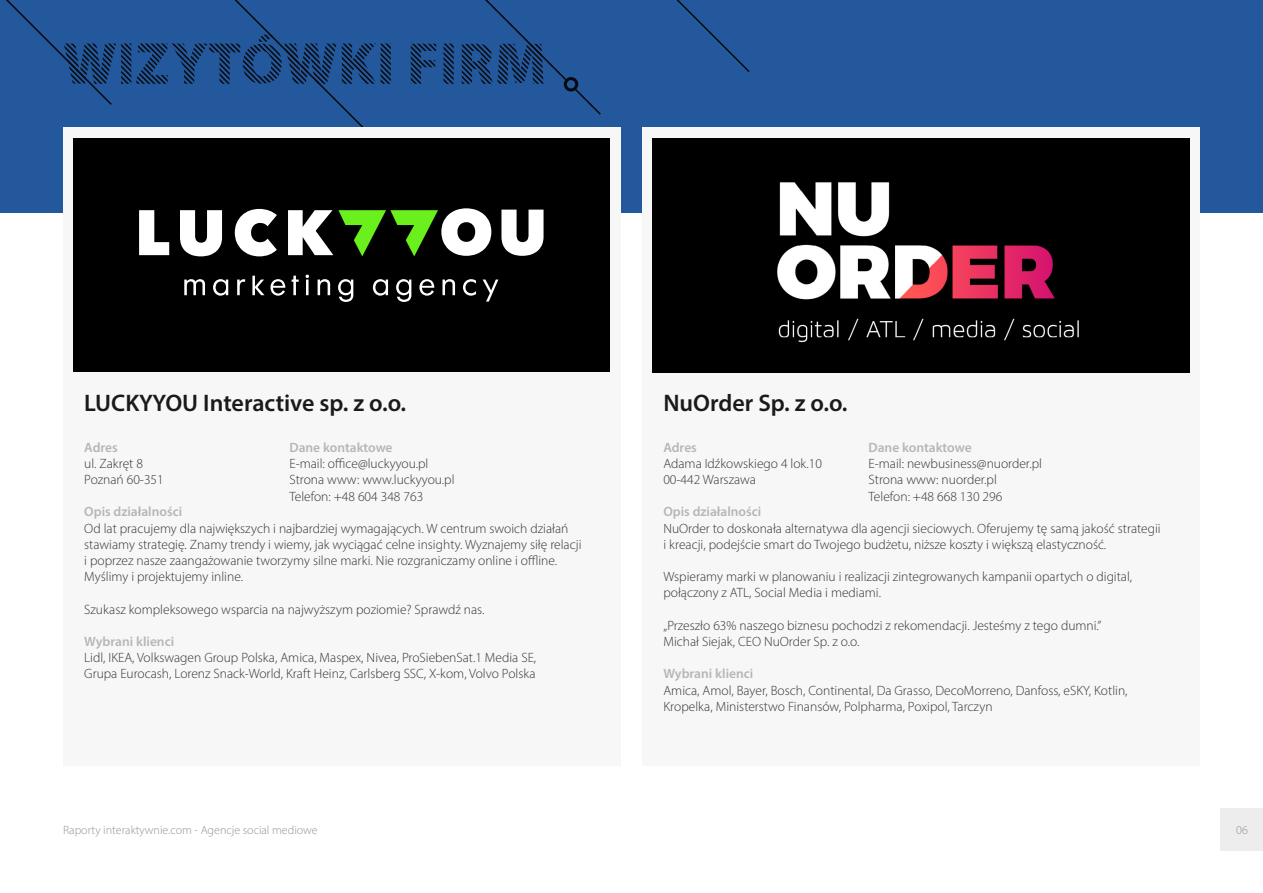
<style>
.page{position:relative;width:1263px;height:893px;background:#fff}
.page>*{position:absolute;margin:0;border:0;box-sizing:border-box;transform-origin:0 0}
.t1{font:600 24px "Myriad Pro";color:#1a1a1a}
.t2{font:300 13.5px/16.2px "Myriad Pro";color:#333}
.t3{font:600 13.5px "Myriad Pro";color:#b6b6b6}
.t4{font:300 12px "Myriad Pro";color:#929292}
</style>
<div class="page">
<div style="left:0;top:0;width:1263px;height:213px;background:#23589c"></div>
<svg style="left:63px;top:106px;width:329px;height:22px"></svg>
<svg style="left:676px;top:0;width:74px;height:72px"></svg>
<svg style="left:574px;top:87px;width:27px;height:28px"></svg>
<svg style="left:6px;top:0;width:537px;height:106px"></svg>
<div style="left:564px;top:77px;width:14px;height:14px;border:3px solid #08090a;border-radius:50%"></div>
<div style="left:63px;top:128px;width:558px;height:638px;background:#f7f7f7"></div>
<div style="left:642px;top:128px;width:558px;height:638px;background:#f7f7f7"></div>
<div style="left:1220px;top:809px;width:43px;height:42px;background:#ededed"></div>
<img style="left:653px;top:138px;width:536px;height:234px">
<div style="left:74px;top:138px;width:536px;height:234px;background:#000"></div>
<svg style="left:139px;top:210px;width:30px;height:45px"></svg>
<svg style="left:180px;top:210px;width:42px;height:46px"></svg>
<svg style="left:235px;top:209px;width:42px;height:47px"></svg>
<svg style="left:501px;top:210px;width:42px;height:46px"></svg>
<svg style="left:288px;top:208px;width:203px;height:48px"></svg>
<svg style="left:184px;top:279px;width:21px;height:16px"></svg>
<svg style="left:213px;top:279px;width:15px;height:17px"></svg>
<svg style="left:237px;top:279px;width:8px;height:16px"></svg>
<svg style="left:252px;top:276px;width:12px;height:19px"></svg>
<svg style="left:270px;top:279px;width:15px;height:17px"></svg>
<svg style="left:292px;top:276px;width:7px;height:19px"></svg>
<svg style="left:306px;top:275px;width:3px;height:20px"></svg>
<svg style="left:318px;top:279px;width:12px;height:16px"></svg>
<svg style="left:338px;top:279px;width:15px;height:23px"></svg>
<svg style="left:373px;top:279px;width:15px;height:17px"></svg>
<svg style="left:396px;top:279px;width:15px;height:23px"></svg>
<svg style="left:419px;top:279px;width:15px;height:17px"></svg>
<svg style="left:442px;top:279px;width:13px;height:16px"></svg>
<svg style="left:463px;top:279px;width:13px;height:17px"></svg>
<svg style="left:483px;top:280px;width:15px;height:22px"></svg>
<h1 class="t1" style="left:84px;top:388px;width:323px">LUCKYYOU Interactive sp. z o.o.</h1>
<p class="t3" style="left:84px;top:438px;width:35px">Adres</p>
<p class="t2" style="left:84px;top:455px;width:81px">ul. Zakręt 8<br>Poznań 60-351</p>
<p class="t3" style="left:84px;top:503px;width:99px">Opis działalności</p>
<p class="t2" style="left:84px;top:520px;width:499px">Od lat pracujemy dla największych i najbardziej wymagających. W centrum swoich działań stawiamy strategię. Znamy trendy i wiemy, jak wyciągać celne insighty. Wyznajemy siłę relacji i poprzez nasze zaangażowanie tworzymy silne marki. Nie rozgraniczamy online i offline.<br>Myślimy i projektujemy inline.</p>
<p class="t2" style="left:84px;top:601px;width:402px">Szukasz kompleksowego wsparcia na najwyższym poziomie? Sprawdź nas.</p>
<p class="t3" style="left:84px;top:633px;width:91px">Wybrani klienci</p>
<p class="t2" style="left:84px;top:649px;width:453px">Lidl, IKEA, Volkswagen Group Polska, Amica, Maspex, Nivea, ProSiebenSat.1 Media SE,<br>Grupa Eurocash, Lorenz Snack-World, Kraft Heinz, Carlsberg SSC, X-kom, Volvo Polska</p>
<p class="t3" style="left:289px;top:439px;width:105px">Dane kontaktowe</p>
<p class="t2" style="left:289px;top:456px;width:167px">E-mail: office@luckyyou.pl<br>Strona www: www.luckyyou.pl<br>Telefon: +48 604 348 763</p>
<h1 class="t1" style="left:663px;top:388px;width:186px">NuOrder Sp. z o.o.</h1>
<p class="t3" style="left:663px;top:438px;width:35px">Adres</p>
<p class="t2" style="left:663px;top:455px;width:160px">Adama Idźkowskiego 4 lok.10<br>00-442 Warszawa</p>
<p class="t3" style="left:663px;top:503px;width:99px">Opis działalności</p>
<p class="t2" style="left:663px;top:520px;width:499px">NuOrder to doskonała alternatywa dla agencji sieciowych. Oferujemy tę samą jakość strategii i kreacji, podejście smart do Twojego budżetu, niższe koszty i większą elastyczność.</p>
<p class="t2" style="left:663px;top:568px;width:470px">Wspieramy marki w planowaniu i realizacji zintegrowanych kampanii opartych o digital, połączony z ATL, Social Media i mediami.</p>
<p class="t2" style="left:663px;top:617px;width:440px">„Przeszło 63% naszego biznesu pochodzi z rekomendacji. Jesteśmy z tego dumni.”<br>Michał Siejak, CEO NuOrder Sp. z o.o.</p>
<p class="t3" style="left:663px;top:665px;width:91px">Wybrani klienci</p>
<p class="t2" style="left:663px;top:682px;width:466px">Amica, Amol, Bayer, Bosch, Continental, Da Grasso, DecoMorreno, Danfoss, eSKY, Kotlin,<br>Kropelka, Ministerstwo Finansów, Polpharma, Poxipol, Tarczyn</p>
<p class="t3" style="left:868px;top:439px;width:105px">Dane kontaktowe</p>
<p class="t2" style="left:868px;top:456px;width:175px">E-mail: newbusiness@nuorder.pl<br>Strona www: nuorder.pl<br>Telefon: +48 668 130 296</p>
<p class="t4" style="left:63px;top:823px;width:256px">Raporty interaktywnie.com - Agencje social mediowe</p>
<p class="t4" style="left:1236px;top:823px;width:13px">06</p>
</div>
